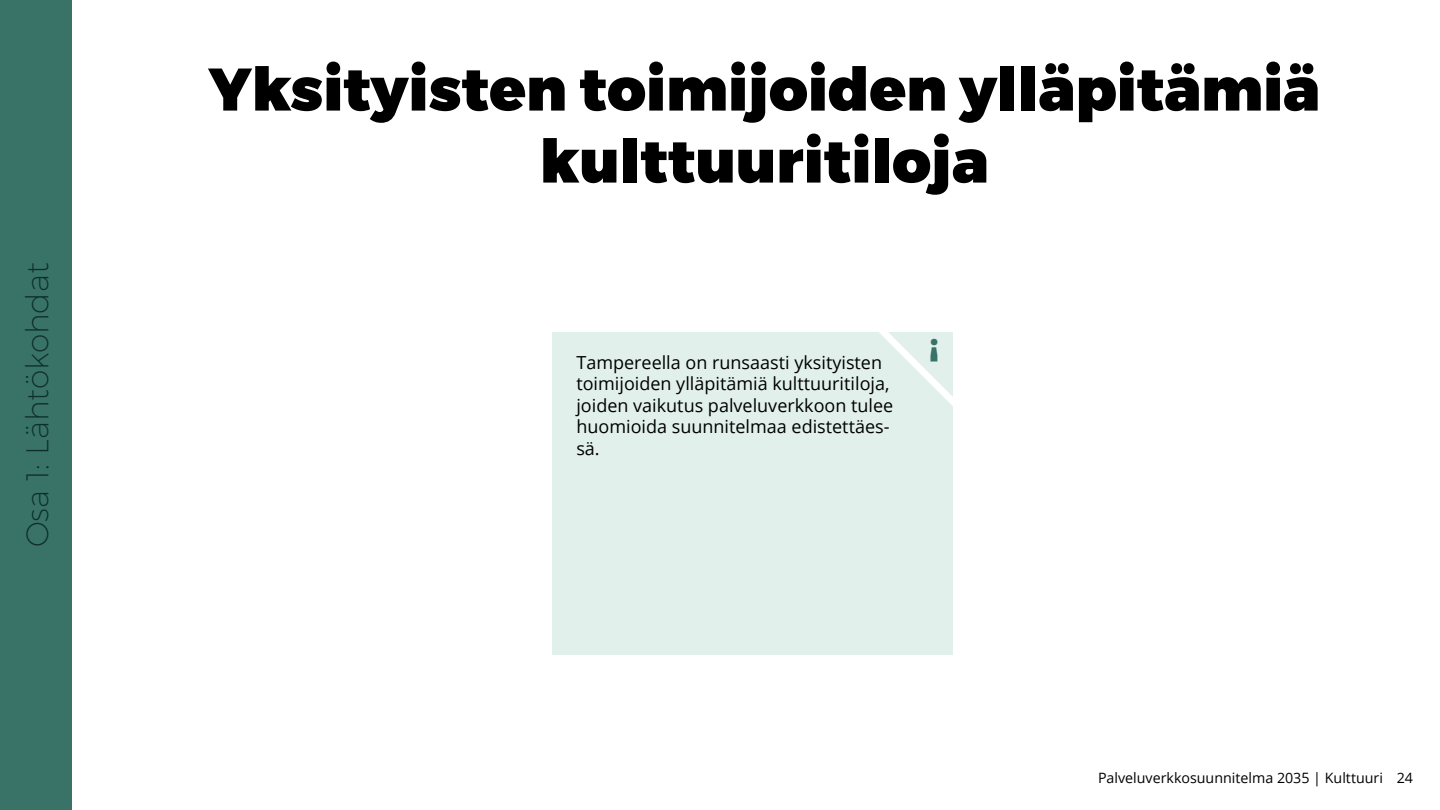
<style>
.page{position:relative;width:1440px;height:810px;background:#fff}
.page>*{position:absolute;margin:0;border:0;box-sizing:border-box;transform-origin:0 0}
.t1{font:900 60px/72px "Montserrat";color:#000;text-align:center}
.t2{font:900 32.1px "Montserrat";color:#397368}
.t3{font:200 31.5px "Montserrat";color:#0e2f28}
.t4{font:18px/21.6px "Open Sans";color:#000}
.t5{font:14.25px "Open Sans";color:#000}
</style>
<div class="page">
<div style="left:0;top:0;width:72px;height:810px;background:#397368"></div>
<div style="left:552px;top:332px;width:401px;height:322px;background:#e2f0ec"></div>
<svg style="left:879px;top:332px;width:74px;height:74px"></svg>
<h3 class="t3" style="left:18px;top:547px;width:286px;rotate:-90deg">Osa 1: Lähtökohdat</h3>
<h1 class="t1" style="left:209px;top:55px;width:1113px">Yksityisten toimijoiden ylläpitämiä kulttuuritiloja</h1>
<p class="t4" style="left:576px;top:351px;width:318px">Tampereella on runsaasti yksityisten toimijoiden ylläpitämiä kulttuuritiloja, joiden vaikutus palveluverkkoon tulee huomioida suunnitelmaa edistettäes&shy;sä.</p>
<h2 class="t2" style="left:939px;top:371px;width:11px;rotate:-180deg">!</h2>
<p class="t5" style="left:1098px;top:768px;width:286px">Palveluverkkosuunnitelma 2035 | Kulttuuri</p>
<p class="t5" style="left:1397px;top:768px;width:18px">24</p>
</div>
